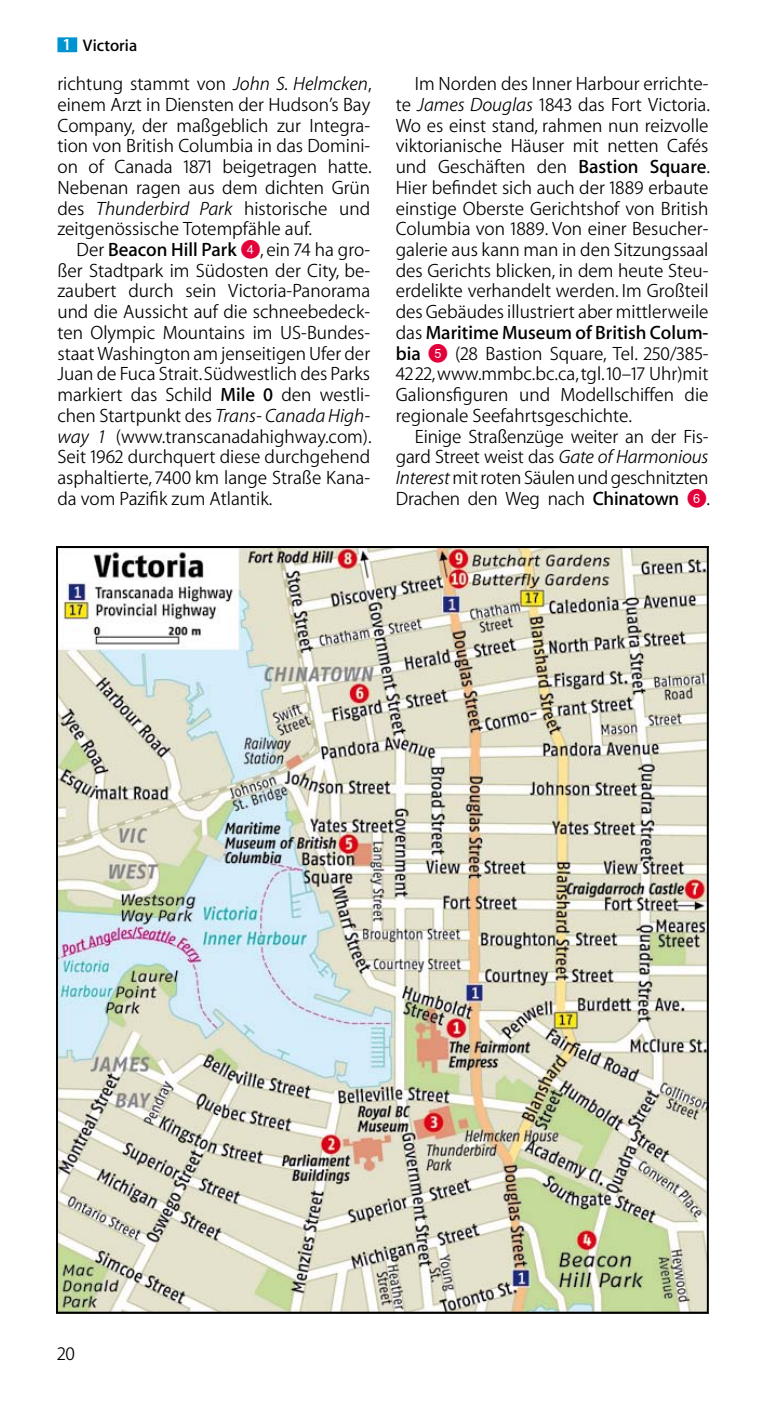
<style>
.page{position:relative;width:766px;height:1404px;background:#fff}
.page>*{position:absolute;margin:0;border:0;box-sizing:border-box;transform-origin:0 0}
.t1{font:300 19.35px "ADAC Myriad OT";color:#000}
.t2{font:700 19.35px "ADAC Myriad OT";color:#000}
.t3{font:700 16.88px "ADAC Myriad OT";color:#000}
.s1{font-family:"Myriad Pro";font-weight:600;color:#fff}
.s2{font-style:italic}
.s3{font-weight:700}
.s4{font-family:"Numerics P03";font-weight:400;font-size:19.57px;color:#e2003b}
.s5{font-weight:300}
</style>
<div class="page">
<div style="left:57px;top:37px;width:20px;height:15px;background:#0093d1"></div>
<img style="left:59px;top:549px;width:646px;height:761px">
<p class="t3" style="left:63px;top:36px;width:76px"><span class="s1">1</span> Victoria</p>
<p class="t1" style="left:57px;top:73px;width:315px">richtung stammt von <span class="s2">John S. Helmcken</span>,</p>
<p class="t1" style="left:57px;top:94px;width:314px">einem Arzt in Diensten der Hudson’s Bay</p>
<p class="t1" style="left:57px;top:114px;width:313px">Company, der maßgeblich zur Integra-</p>
<p class="t1" style="left:57px;top:135px;width:314px">tion von British Columbia in das Domini-</p>
<p class="t1" style="left:57px;top:156px;width:315px">on of Canada 1871 beigetragen hatte.</p>
<p class="t1" style="left:57px;top:177px;width:314px">Nebenan ragen aus dem dichten Grün</p>
<p class="t1" style="left:57px;top:197px;width:314px">des <span class="s2">Thunderbird Park</span> historische und</p>
<p class="t1" style="left:57px;top:218px;width:256px">zeitgenössische Totempfähle auf.</p>
<p class="t1" style="left:77px;top:239px;width:294px">Der <span class="s3">Beacon Hill Park</span> <span class="s4">R</span>, ein 74 ha gro-</p>
<p class="t1" style="left:57px;top:259px;width:314px">ßer Stadtpark im Südosten der City, be-</p>
<p class="t1" style="left:57px;top:280px;width:314px">zaubert durch sein Victoria-Panorama</p>
<p class="t1" style="left:57px;top:301px;width:314px">und die Aussicht auf die schneebedeck-</p>
<p class="t1" style="left:57px;top:322px;width:314px">ten Olympic Mountains im US-Bundes-</p>
<p class="t1" style="left:57px;top:342px;width:314px">staat Washington am jenseitigen Ufer der</p>
<p class="t1" style="left:57px;top:363px;width:314px">Juan de Fuca Strait. Südwestlich des Parks</p>
<p class="t1" style="left:57px;top:384px;width:314px">markiert das Schild <span class="s3">Mile 0</span> den westli-</p>
<p class="t1" style="left:57px;top:405px;width:314px">chen Startpunkt des <span class="s2">Trans- Canada High-</span></p>
<p class="t1" style="left:57px;top:425px;width:315px"><span class="s2">way 1</span> (www.transcanadahighway.com).</p>
<p class="t1" style="left:57px;top:446px;width:314px">Seit 1962 durchquert diese durchgehend</p>
<p class="t1" style="left:57px;top:467px;width:314px">asphaltierte, 7400 km lange Straße Kana-</p>
<p class="t1" style="left:57px;top:487px;width:216px">da vom Pazifik zum Atlantik.</p>
<p class="t1" style="left:415px;top:73px;width:295px">Im Norden des Inner Harbour errichte-</p>
<p class="t1" style="left:395px;top:94px;width:316px">te <span class="s2">James Douglas</span> 1843 das Fort Victoria.</p>
<p class="t1" style="left:395px;top:114px;width:314px">Wo es einst stand, rahmen nun reizvolle</p>
<p class="t1" style="left:395px;top:135px;width:314px">viktorianische Häuser mit netten Cafés</p>
<p class="t1" style="left:395px;top:156px;width:316px">und Geschäften den <span class="s3">Bastion Square</span>.</p>
<p class="t1" style="left:395px;top:177px;width:314px">Hier befindet sich auch der 1889 erbaute</p>
<p class="t1" style="left:395px;top:197px;width:314px">einstige Oberste Gerichtshof von British</p>
<p class="t1" style="left:395px;top:218px;width:314px">Columbia von 1889. Von einer Besucher-</p>
<p class="t1" style="left:395px;top:239px;width:314px">galerie aus kann man in den Sitzungssaal</p>
<p class="t1" style="left:395px;top:259px;width:314px">des Gerichts blicken, in dem heute Steu-</p>
<p class="t1" style="left:395px;top:280px;width:314px">erdelikte verhandelt werden. Im Großteil</p>
<p class="t1" style="left:395px;top:301px;width:314px">des Gebäudes illustriert aber mittlerweile</p>
<p class="t2" style="left:395px;top:321px;width:314px"><span class="s5">das</span> Maritime Museum of British Colum-</p>
<p class="t1" style="left:395px;top:342px;width:314px"><span class="s3">bia</span> <span class="s4">T</span> (28 Bastion Square, Tel. 250/385-</p>
<p class="t1" style="left:395px;top:363px;width:314px">42 22, www.mmbc.bc.ca, tgl. 10–17 Uhr)mit</p>
<p class="t1" style="left:395px;top:384px;width:314px">Galionsfiguren und Modellschiffen die</p>
<p class="t1" style="left:395px;top:405px;width:237px">regionale Seefahrtsgeschichte.</p>
<p class="t1" style="left:415px;top:425px;width:295px">Einige Straßenzüge weiter an der Fis-</p>
<p class="t1" style="left:395px;top:446px;width:314px">gard Street weist das <span class="s2">Gate of Harmonious</span></p>
<p class="t1" style="left:395px;top:467px;width:314px"><span class="s2">Interest</span> mit roten Säulen und geschnitzten</p>
<p class="t1" style="left:395px;top:487px;width:316px">Drachen den Weg nach <span class="s3">Chinatown</span> <span class="s4">Y</span>.</p>
<p class="t1" style="left:57px;top:1342px;width:19px">20</p>
</div>
